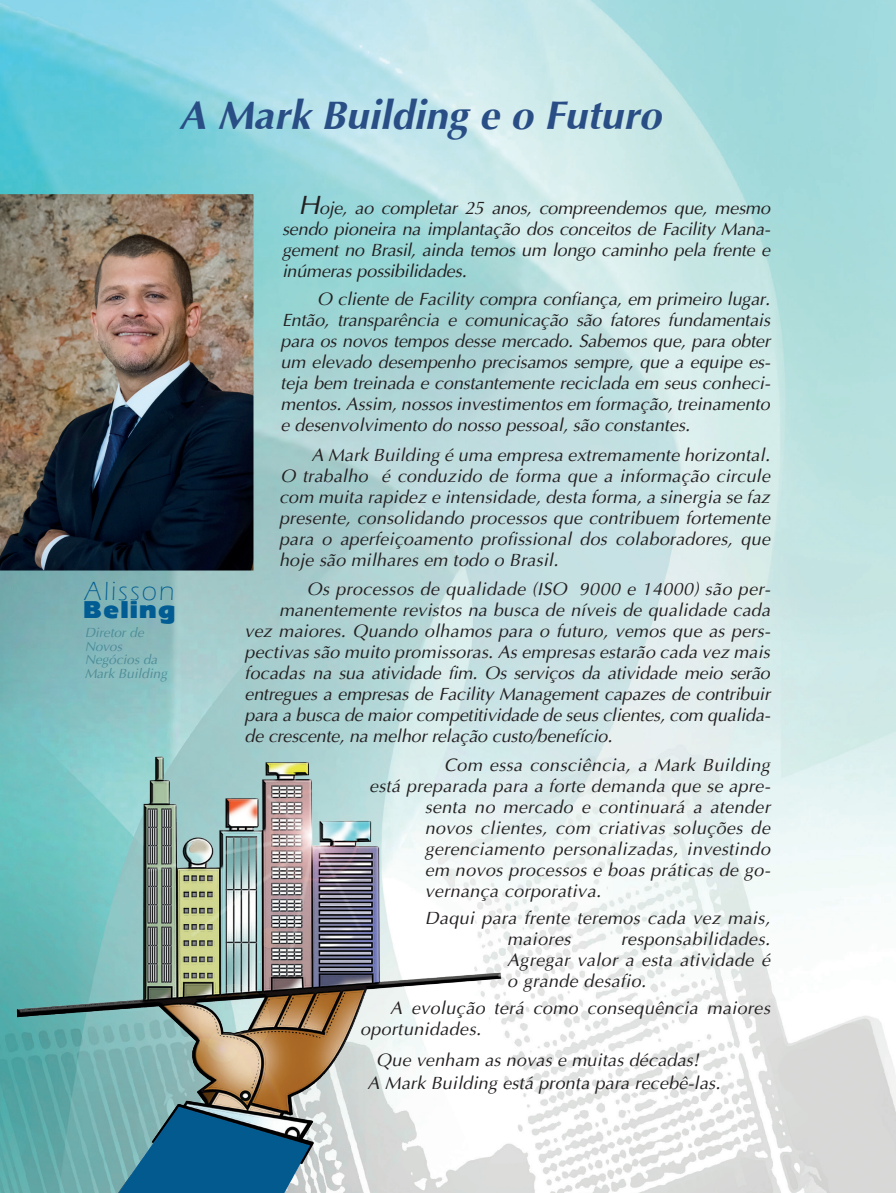
<style>
.page{position:relative;width:896px;height:1193px;background:#fff}
.page>*{position:absolute;margin:0;border:0;box-sizing:border-box;transform-origin:0 0}
.t1{font:italic 700 40.5px "Ottawa";color:#294e85}
.t2{font:300 27px "Eras ITC";letter-spacing:.075em;color:#005c92}
.t3{font:900 27px "Eras";letter-spacing:.08em;color:#005c92}
.t4{font:italic 18px/21px "Ottawa";letter-spacing:.01em;color:#231f20;text-align:justify}
.t5{font:italic 18px "Ottawa";letter-spacing:-.01em;color:#231f20}
.t6{font:italic 13.5px/13.5px "Ottawa";color:#3f828f}
.s1{font-size:27px}
</style>
<div class="page">
<img style="left:0;top:0;width:895px;height:1193px">
<img style="left:9px;top:752px;width:506px;height:441px">
<img style="left:0;top:194px;width:253px;height:376px">
<svg style="left:892px;top:1190px;width:4px;height:3px"></svg>
<p class="t1" style="left:179px;top:90px;width:483px">A Mark Building e o Futuro</p>
<p class="t2" style="left:84px;top:576px;width:92px">Alisson</p>
<p class="t3" style="left:84px;top:595px;width:92px">Beling</p>
<p class="t6" style="left:84px;top:626px;width:84px">Diretor de<br>Novos<br>Negócios da<br>Mark Building</p>
<p class="t4" style="left:282px;top:197px;width:489px;text-indent:16px"><span class="s1">H</span>oje, ao completar 25 anos, compreendemos que, mesmo sendo pioneira na implantação dos conceitos de Facility Mana&shy;gement no Brasil, ainda temos um longo caminho pela frente e inúmeras possibilidades.</p>
<p class="t4" style="left:280px;top:289px;width:491px;text-indent:37px">O cliente de Facility compra confiança, em primeiro lugar.<br>Então, transparência e comunicação são fatores fundamentais para os novos tempos desse mercado. Sabemos que, para obter um elevado desempenho precisamos sempre, que a equipe es&shy;teja bem treinada e constantemente reciclada em seus conheci&shy;mentos. Assim, nossos investimentos em formação, treinamento e desenvolvimento do nosso pessoal, são constantes.</p>
<p class="t4" style="left:279px;top:445px;width:492px;text-indent:32px">A Mark Building é uma empresa extremamente horizontal.<br>O trabalho é conduzido de forma que a informação circule com muita rapidez e intensidade, desta forma, a sinergia se faz presente, consolidando processos que contribuem fortemente para o aperfeiçoamento profissional dos colaboradores, que hoje são milhares em todo o Brasil.</p>
<p class="t4" style="left:306px;top:578px;width:464px">Os processos de qualidade (ISO 9000 e 14000) são per-</p>
<p class="t4" style="left:279px;top:599px;width:492px">manentemente revistos na busca de níveis de qualidade cada</p>
<p class="t4" style="left:244px;top:620px;width:527px">vez maiores. Quando olhamos para o futuro, vemos que as pers-</p>
<p class="t4" style="left:244px;top:641px;width:526px">pectivas são muito promissoras. As empresas estarão cada vez mais</p>
<p class="t5" style="left:244px;top:662px;width:526px">focadas na sua atividade fim. Os serviços da atividade meio serão</p>
<p class="t5" style="left:244px;top:683px;width:527px">entregues a empresas de Facility Management capazes de contribuir</p>
<p class="t5" style="left:244px;top:704px;width:527px">para a busca de maior competitividade de seus clientes, com qualida-</p>
<p class="t5" style="left:244px;top:725px;width:369px">de crescente, na melhor relação custo/benefício.</p>
<p class="t4" style="left:444px;top:754px;width:327px">Com essa consciência, a Mark Building</p>
<p class="t4" style="left:369px;top:775px;width:402px">está preparada para a forte demanda que se apre-</p>
<p class="t4" style="left:424px;top:796px;width:346px">senta no mercado e continuará a atender</p>
<p class="t4" style="left:424px;top:817px;width:347px">novos clientes, com criativas soluções de</p>
<p class="t4" style="left:424px;top:838px;width:347px">gerenciamento personalizadas, investindo</p>
<p class="t4" style="left:424px;top:859px;width:347px">em novos processos e boas práticas de go-</p>
<p class="t4" style="left:424px;top:880px;width:178px">vernança corporativa.</p>
<p class="t4" style="left:507px;top:907px;width:264px;text-indent:-83px">Daqui para frente teremos cada vez mais, maiores</p>
<p class="t4" style="left:507px;top:928px;width:264px;text-indent:113px">responsabilidades.<br>Agregar valor a esta atividade é o grande desafio.</p>
<p class="t4" style="left:360px;top:997px;width:411px;text-indent:30px">A evolução terá como consequência maiores oportunidades.</p>
<p class="t4" style="left:367px;top:1049px;width:354px;line-height:22.5px;text-indent:9px">Que venham as novas e muitas décadas!<br>A Mark Building está pronta para recebê-las.</p>
</div>
